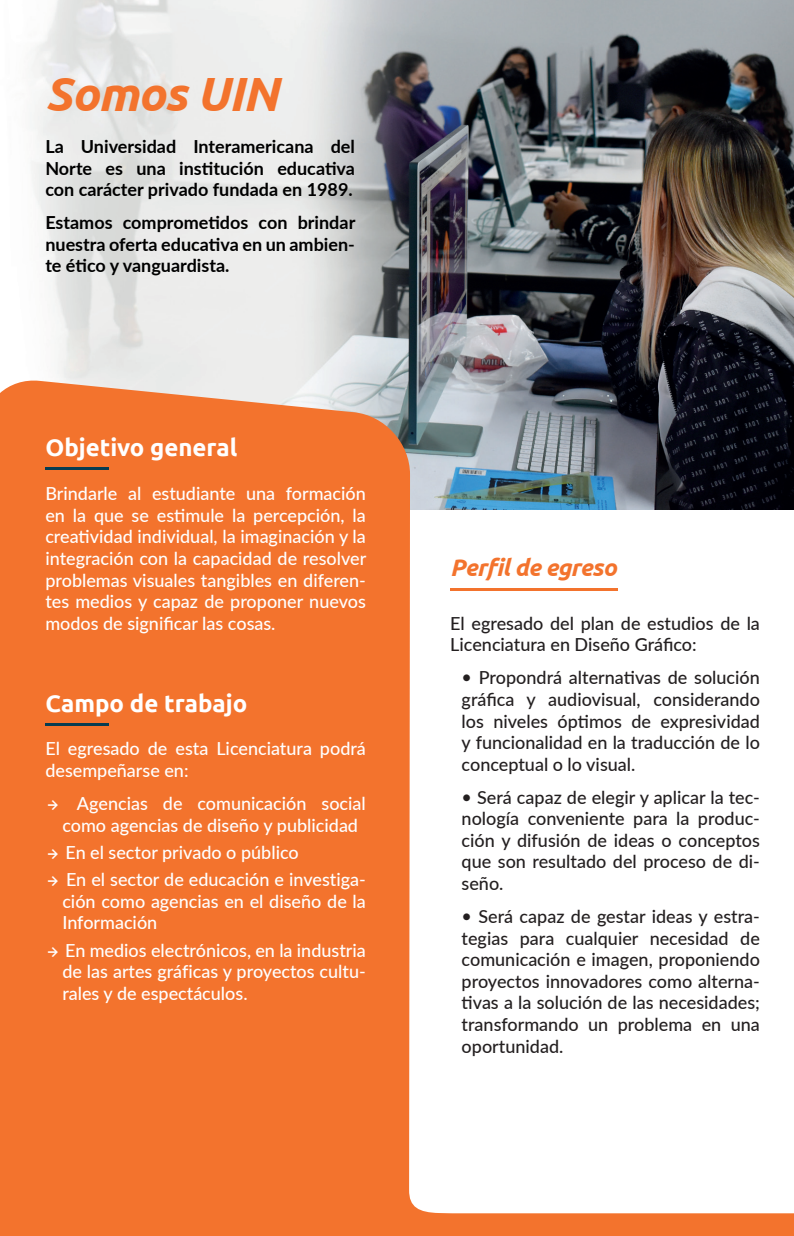
<style>
.page{position:relative;width:794px;height:1236px;background:#fff}
.page>*{position:absolute;margin:0;border:0;box-sizing:border-box;transform-origin:0 0}
.t1{font:italic 700 48px "Ubuntu";letter-spacing:-.02em;color:#f3732d}
.t2{font:700 24px "Ubuntu";color:#fff}
.t3{font:italic 700 24px "Ubuntu";letter-spacing:-.025em;color:#f3732d}
.t4{font:500 18px/21.6px "Lato";color:#fff;text-align:justify}
.t5{font:500 18px/21.6px "Lato";color:#231f20;text-align:justify}
.t6{font:700 18px/21.6px "Lato";color:#000;text-align:justify}
.s1{font-family:"Allumi Std";font-weight:400}
</style>
<div class="page">
<img style="left:30px;top:0;width:764px;height:510px">
<div style="left:0;top:378px;width:410px;height:858px;background:#f3732d"></div>
<svg style="left:368px;top:1148px;width:426px;height:88px"></svg>
<hr style="left:45px;top:467px;width:64px;height:3px;background:#063c51">
<hr style="left:45px;top:723px;width:64px;height:3px;background:#063c51">
<hr style="left:450px;top:588px;width:168px;height:3px;background:#f3732d">
<p class="t1" style="left:45px;top:64px;width:234px">Somos UIN</p>
<p class="t6" style="left:45px;top:135px;width:311px">La Universidad Interamericana del Norte es una institución educativa con carácter privado fundada en 1989.</p>
<p class="t6" style="left:45px;top:211px;width:311px">Estamos comprometidos con brindar nuestra oferta educativa en un ambien&shy;te ético y vanguardista.</p>
<p class="t2" style="left:45px;top:433px;width:193px">Objetivo general</p>
<p class="t4" style="left:45px;top:482px;width:322px">Brindarle al estudiante una formación en la que se estimule la percepción, la creatividad individual, la imaginación y la integración con la capacidad de resolver problemas visuales tangibles en diferen&shy;tes medios y capaz de proponer nuevos modos de significar las cosas.</p>
<p class="t2" style="left:45px;top:688px;width:203px">Campo de trabajo</p>
<p class="t4" style="left:45px;top:737px;width:322px">El egresado de esta Licenciatura podrá desempeñarse en:</p>
<p class="t4" style="left:45px;top:792px;width:322px;text-align:center"><span class="s1">→</span> Agencias de comunicación social como agencias de diseño y publicidad</p>
<p class="t4" style="left:45px;top:841px;width:255px"><span class="s1">→</span> En el sector privado o público</p>
<p class="t4" style="left:62px;top:868px;width:305px;text-indent:-17px"><span class="s1">→</span> En el sector de educación e investiga&shy;ción como agencias en el diseño de la Información</p>
<p class="t4" style="left:62px;top:938px;width:305px;text-indent:-17px"><span class="s1">→</span> En medios electrónicos, en la industria de las artes gráficas y proyectos cultu&shy;rales y de espectáculos.</p>
<p class="t3" style="left:450px;top:553px;width:168px">Perfil de egreso</p>
<p class="t5" style="left:450px;top:612px;width:311px">El egresado del plan de estudios de la<br>Licenciatura en Diseño Gráfico:</p>
<p class="t5" style="left:461px;top:666px;width:300px;text-indent:17px">Propondrá alternativas de solución gráfica y audiovisual, considerando los niveles óptimos de expresividad y funcionalidad en la traducción de lo conceptual o lo visual.</p>
<p class="t5" style="left:461px;top:785px;width:300px;text-indent:16px">Será capaz de elegir y aplicar la tec&shy;nología conveniente para la produc&shy;ción y difusión de ideas o conceptos que son resultado del proceso de di&shy;seño.</p>
<p class="t5" style="left:461px;top:905px;width:300px;text-indent:17px">Será capaz de gestar ideas y estra&shy;tegias para cualquier necesidad de comunicación e imagen, proponiendo proyectos innovadores como alterna&shy;tivas a la solución de las necesidades; transformando un problema en una oportunidad.</p>
</div>
